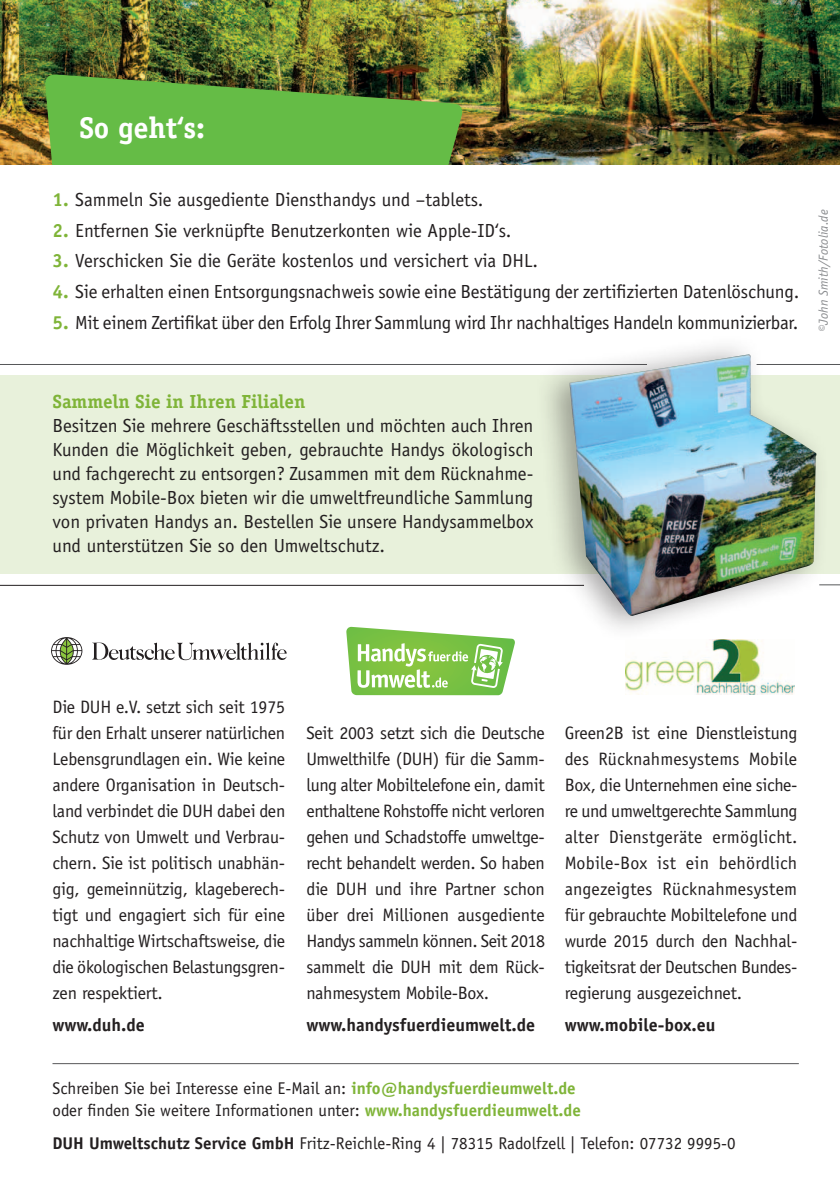
<style>
.page{position:relative;width:840px;height:1191px;background:#fff}
.page>*{position:absolute;margin:0;border:0;box-sizing:border-box;transform-origin:0 0}
.t1{font:700 30px "Officina Serif";letter-spacing:-.005em;color:#fff}
.t2{font:19px/24px "Officina Sans";letter-spacing:-.005em;color:#231f20;text-align:justify}
.t3{font:700 19px "Officina Serif";color:#7fb438}
.t4{font:18px/26px "Officina Sans";letter-spacing:-.015em;color:#231f20;text-align:justify}
.t5{font:700 18px "Officina Sans";color:#231f20}
.t6{font:17px/22px "Officina Sans";color:#231f20}
.t7{font:italic 13px "Officina Sans";color:#8a8c8f}
.s1{font-weight:700;color:#7fb438}
.s2{font-family:"Officina Serif";font-weight:700;color:#7fb438}
.s3{font-weight:700}
</style>
<div class="page">
<hr style="left:52px;top:1063px;width:746px;height:1px;background:#57585a">
<div style="left:0;top:375px;width:839px;height:198px;background:#e8f1db"></div>
<hr style="left:0;top:364px;width:646px;height:1px;background:#57585a">
<hr style="left:756px;top:364px;width:83px;height:1px;background:#57585a">
<hr style="left:0;top:585px;width:583px;height:1px;background:#231f20">
<img style="left:0;top:0;width:839px;height:164px">
<svg style="left:44px;top:74px;width:420px;height:90px"></svg>
<div style="left:534px;top:334px;width:295px;height:308px;background:#231f20;opacity:.4"></div>
<img style="left:569px;top:354px;width:248px;height:262px">
<svg style="left:92px;top:642px;width:194px;height:19px"></svg>
<svg style="left:51px;top:637px;width:31px;height:28px"></svg>
<svg style="left:346px;top:627px;width:168px;height:68px"></svg>
<img style="left:625px;top:640px;width:168px;height:54px">
<h1 class="t1" style="left:79px;top:109px;width:127px">So geht‘s:</h1>
<p class="t2" style="left:52px;top:187px;width:432px"><span class="s1">1</span><span class="s2">.</span> Sammeln Sie ausgediente Diensthandys und –tablets.</p>
<p class="t2" style="left:52px;top:218px;width:460px"><span class="s1">2</span><span class="s2">.</span> Entfernen Sie verknüpfte Benutzerkonten wie Apple-ID‘s.</p>
<p class="t2" style="left:52px;top:249px;width:487px"><span class="s1">3</span><span class="s2">.</span> Verschicken Sie die Geräte kostenlos und versichert via DHL.</p>
<p class="t2" style="left:52px;top:280px;width:748px"><span class="s1">4</span><span class="s2">.</span> Sie erhalten einen Entsorgungsnachweis sowie eine Bestätigung der zertifizierten Datenlöschung.</p>
<p class="t2" style="left:52px;top:311px;width:747px"><span class="s1">5</span><span class="s2">.</span> Mit einem Zertifikat über den Erfolg Ihrer Sammlung wird Ihr nachhaltiges Handeln kommunizierbar.</p>
<p class="t7" style="left:815px;top:332px;width:124px;rotate:-90deg">©John Smith/Fotolia.de</p>
<p class="t3" style="left:52px;top:389px;width:254px">Sammeln Sie in Ihren Filialen</p>
<p class="t2" style="left:52px;top:413px;width:482px">Besitzen Sie mehrere Geschäftsstellen und möchten auch Ihren Kunden die Möglichkeit geben, gebrauchte Handys ökologisch und fachgerecht zu entsorgen? Zusammen mit dem Rücknahme&shy;system Mobile-Box bieten wir die umweltfreundliche Sammlung von privaten Handys an. Bestellen Sie unsere Handysammelbox und unterstützen Sie so den Umweltschutz.</p>
<p class="t4" style="left:52px;top:694px;width:234px">Die DUH e.V. setzt sich seit 1975 für den Erhalt unserer natürlichen Lebensgrundlagen ein. Wie keine andere Organisation in Deutsch&shy;land verbindet die DUH dabei den Schutz von Umwelt und Verbrau&shy;chern. Sie ist politisch unabhän&shy;gig, gemeinnützig, klageberech&shy;tigt und engagiert sich für eine nachhaltige Wirtschaftsweise, die die ökologischen Belastungsgren&shy;zen respektiert.</p>
<p class="t5" style="left:52px;top:1013px;width:94px">www.duh.de</p>
<p class="t4" style="left:306px;top:720px;width:240px">Seit 2003 setzt sich die Deutsche Umwelthilfe (DUH) für die Samm&shy;lung alter Mobiltelefone ein, damit enthaltene Rohstoffe nicht verloren gehen und Schadstoffe umweltge&shy;recht behandelt werden. So haben die DUH und ihre Partner schon über drei Millionen ausgediente Handys sammeln können. Seit 2018 sammelt die DUH mit dem Rück&shy;nahmesystem Mobile-Box.</p>
<p class="t5" style="left:306px;top:1013px;width:230px">www.handysfuerdieumwelt.de</p>
<p class="t4" style="left:564px;top:720px;width:234px">Green2B ist eine Dienstleistung des Rücknahmesystems Mobile Box, die Unternehmen eine siche&shy;re und umweltgerechte Sammlung alter Dienstgeräte ermöglicht.<br>Mobile-Box ist ein behördlich angezeigtes Rücknahmesystem für gebrauchte Mobiltelefone und wurde 2015 durch den Nachhal&shy;tigkeitsrat der Deutschen Bundes&shy;regierung ausgezeichnet.</p>
<p class="t5" style="left:564px;top:1013px;width:152px">www.mobile-box.eu</p>
<p class="t6" style="left:52px;top:1077px;width:529px">Schreiben Sie bei Interesse eine E-Mail an: <span class="s1">info@handysfuerdieumwelt.de </span>oder finden Sie weitere Informationen unter: <span class="s1">www.handysfuerdieumwelt.de</span></p>
<p class="t6" style="left:52px;top:1132px;width:684px"><span class="s3">DUH Umweltschutz Service GmbH</span> Fritz-Reichle-Ring 4 | 78315 Radolfzell | Telefon: 07732 9995-0</p>
</div>
